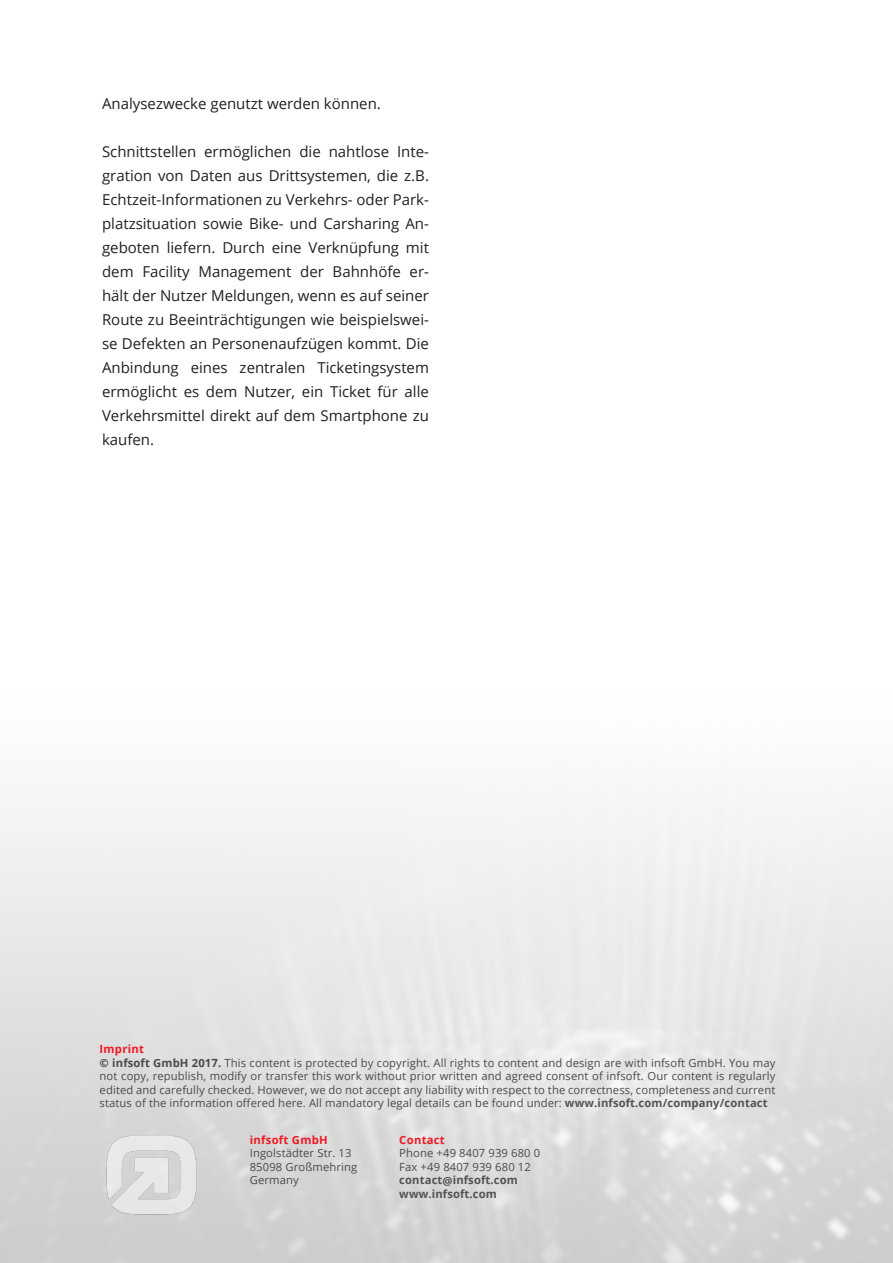
<style>
.page{position:relative;width:893px;height:1263px;background:#fff}
.page>*{position:absolute;margin:0;border:0;box-sizing:border-box;transform-origin:0 0}
.t1{font:15px/24px "Open Sans";color:#241f1f;text-align:justify}
.t2{font:11.25px/13.5px "Open Sans";letter-spacing:.01em;color:#4c494a}
.t3{font:700 11.25px/13.5px "Open Sans";letter-spacing:.01em;color:#555252}
.t4{font:700 11.25px "Open Sans";letter-spacing:.025em;color:#ef1923}
.s1{font-weight:700;color:#ef1923}
.s2{font-weight:700}
.s3{font-weight:700;color:#555252}
</style>
<div class="page">
<img style="left:100px;top:1135px;width:100px;height:85px">
<h1 class="t1" style="left:102px;top:91px;width:280px">Analysezwecke genutzt werden können.</h1>
<p class="t1" style="left:102px;top:139px;width:328px">Schnittstellen ermöglichen die nahtlose Inte&shy;gration von Daten aus Drittsystemen, die z.B.<br>Echtzeit-Informationen zu Verkehrs- oder Park&shy;platzsituation sowie Bike- und Carsharing An&shy;geboten liefern. Durch eine Verknüpfung mit dem Facility Management der Bahnhöfe er&shy;hält der Nutzer Meldungen, wenn es auf seiner Route zu Beeinträchtigungen wie beispielswei&shy;se Defekten an Personenaufzügen kommt. Die Anbindung eines zentralen Ticketingsystem ermöglicht es dem Nutzer, ein Ticket für alle Verkehrsmittel direkt auf dem Smartphone zu kaufen.</p>
<p class="t2" style="left:100px;top:1042px;width:677px"><span class="s1">Imprint<br></span><span class="s2">© infsoft GmbH 2017.</span> This content is protected by copyright. All rights to content and design are with infsoft GmbH. You may not copy, republish, modify or transfer this work without prior written and agreed consent of infsoft. Our content is regularly edited and carefully checked. However, we do not accept any liability with respect to the correctness, completeness and current status of the information offered here. All mandatory legal details can be found under: <span class="s3">www.infsoft.com/company/contact</span></p>
<p class="t4" style="left:250px;top:1132px;width:79px">infsoft GmbH</p>
<p class="t2" style="left:250px;top:1146px;width:109px">Ingolstädter Str. 13<br>85098 Großmehring<br>Germany</p>
<p class="t4" style="left:399px;top:1132px;width:47px">Contact</p>
<p class="t2" style="left:399px;top:1146px;width:142px">Phone +49 8407 939 680 0<br>Fax +49 8407 939 680 12</p>
<p class="t3" style="left:399px;top:1173px;width:120px">contact@infsoft.com www.infsoft.com</p>
</div>
